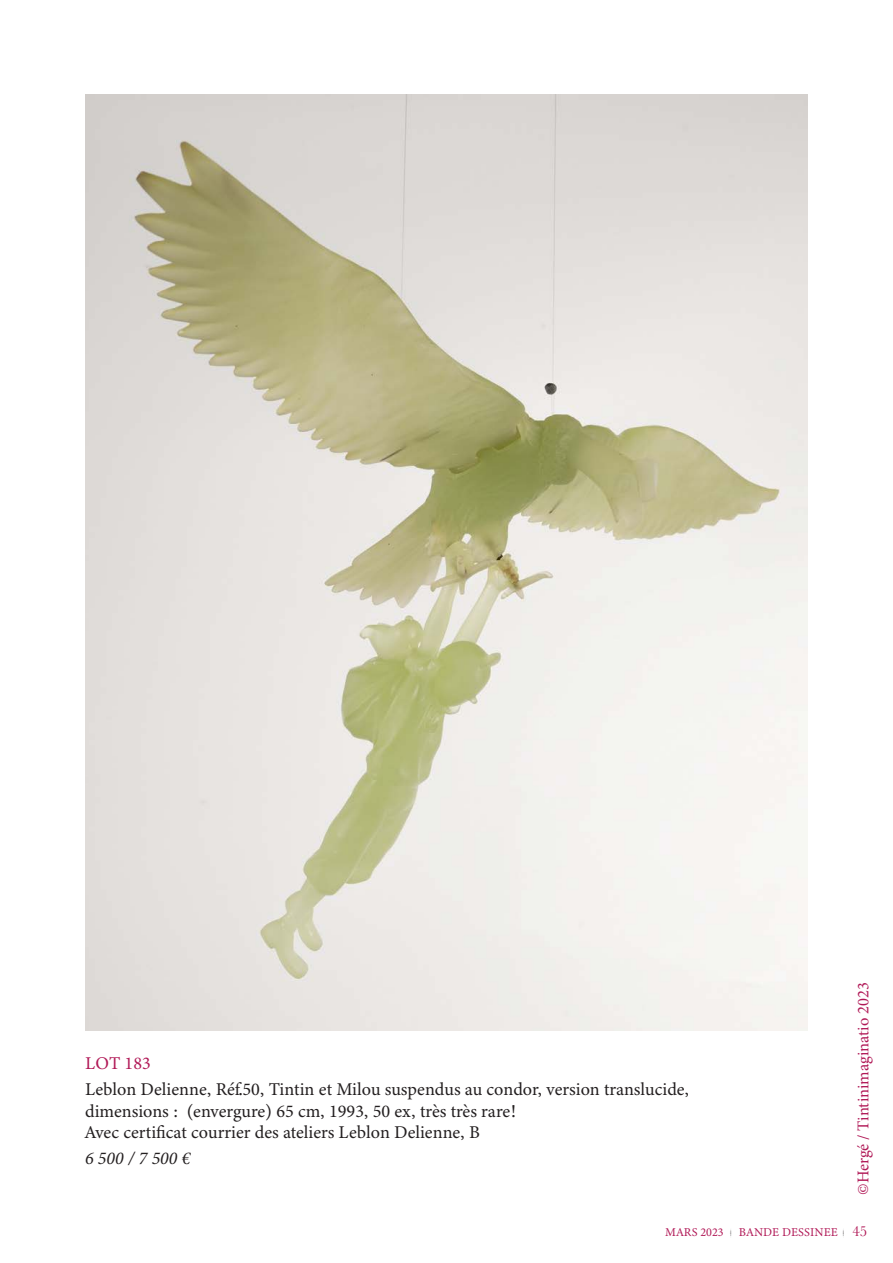
<style>
.page{position:relative;width:893px;height:1263px;background:#fff}
.page>*{position:absolute;margin:0;border:0;box-sizing:border-box;transform-origin:0 0}
.t1{font:18px "Minion Variable Concept";color:#231f20}
.t2{font:italic 18px "Minion Variable Concept";color:#231f20}
.t3{font:18px "Minion Variable Concept";color:#b11957}
.Artistes-Table_des_m{font:16.5px "Minion Pro";color:#b11957}
.t4{font:12px "Minion Variable Concept";letter-spacing:.01em;color:#b11957}
.s1{font-family:"Eames Century Modern";font-weight:100;font-size:8.4px;color:#231f20}
.s2{font-family:"Baskerville";font-size:15px}
</style>
<div class="page">
<img style="left:85px;top:94px;width:723px;height:937px">
<p class="t3" style="left:85px;top:1051px;width:67px">LOT 183</p>
<p class="t1" style="left:85px;top:1077px;width:605px">Leblon Delienne, Réf.50, Tintin et Milou suspendus au condor, version translucide,</p>
<p class="t1" style="left:85px;top:1098px;width:432px">dimensions : (envergure) 65 cm, 1993, 50 ex, très très rare!</p>
<p class="t1" style="left:85px;top:1120px;width:397px">Avec certificat courrier des ateliers Leblon Delienne, B</p>
<p class="t2" style="left:85px;top:1146px;width:107px">6 500 / 7 500 €</p>
<p class="Artistes-Table_des_m" style="left:852px;top:1195px;width:214px;rotate:-90deg">©Hergé / Tintinimaginatio 2023</p>
<p class="t4" style="left:665px;top:1223px;width:204px">MARS 2023 <span class="s1">|</span> BANDE DESSINEE <span class="s1">|</span> <span class="s2">45</span></p>
</div>
